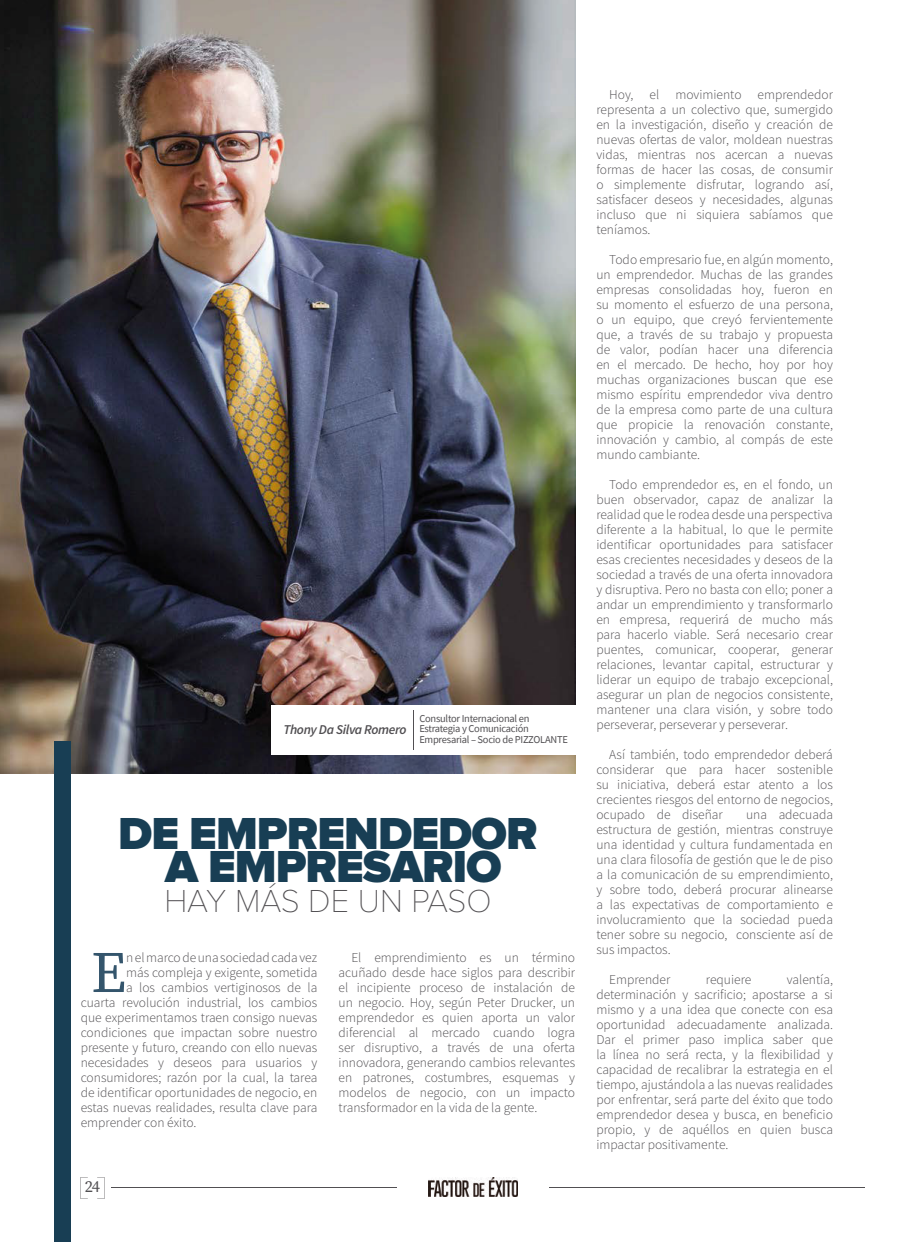
<style>
.page{position:relative;width:918px;height:1242px;background:#fff}
.page>*{position:absolute;margin:0;border:0;box-sizing:border-box;transform-origin:0 0}
.t1{font:58.35px "Source Serif Pro";color:#34556c}
.t2{font:900 46.5px/33px "Proxima Nova";letter-spacing:-.02em;color:#183e54;text-align:center}
.t3{font:100 33px "Proxima Nova";color:#514f52}
.t4{font:16.5px "Source Serif Pro";color:#514f52}
.t5{font:300 13.5px/15px "Source Sans Pro";color:#514f52;text-align:justify}
.t6{font:italic 600 13.5px "Source Sans Pro";letter-spacing:-.025em;color:#514f52}
.t7{font:10.5px/10.5px "Source Sans Pro";letter-spacing:-.025em;color:#514f52}
</style>
<div class="page">
<img style="left:429px;top:1178px;width:88px;height:18px">
<svg style="left:80px;top:1177px;width:8px;height:22px"></svg>
<svg style="left:97px;top:1177px;width:8px;height:22px"></svg>
<hr style="left:112px;top:1188px;width:285px;height:1px;background:#514f52">
<hr style="left:549px;top:1188px;width:316px;height:1px;background:#514f52">
<img style="left:0;top:0;width:575px;height:774px">
<div style="left:271px;top:705px;width:313px;height:50px;background:#fff"></div>
<hr style="left:413px;top:710px;width:1px;height:39px;background:#514f52">
<div style="left:55px;top:742px;width:16px;height:500px;background:#183e54"></div>
<p class="t6" style="left:283px;top:720px;width:125px">Thony Da Silva Romero</p>
<p class="t7" style="left:419px;top:713px;width:150px">Consultor Internacional en<br>Estrategia y Comunicación<br>Empresarial – Socio de PIZZOLANTE</p>
<h2 class="t2" style="left:118px;top:819px;width:421px">DE EMPRENDEDOR<br>A EMPRESARIO</h2>
<h3 class="t3" style="left:164px;top:886px;width:329px">HAY MÁS DE UN PASO</h3>
<h1 class="t1" style="left:91px;top:934px;width:37px">E</h1>
<p class="t5" style="left:126px;top:950px;width:193px">n el marco de una sociedad cada vez</p>
<p class="t5" style="left:126px;top:965px;width:193px">más compleja y exigente, sometida</p>
<p class="t5" style="left:126px;top:980px;width:193px">a los cambios vertiginosos de la</p>
<p class="t5" style="left:81px;top:995px;width:238px">cuarta revolución industrial, los cambios</p>
<p class="t5" style="left:81px;top:1010px;width:238px">que experimentamos traen consigo nuevas</p>
<p class="t5" style="left:81px;top:1025px;width:238px">condiciones que impactan sobre nuestro</p>
<p class="t5" style="left:81px;top:1040px;width:238px">presente y futuro, creando con ello nuevas</p>
<p class="t5" style="left:81px;top:1055px;width:238px">necesidades y deseos para usuarios y</p>
<p class="t5" style="left:81px;top:1070px;width:238px">consumidores; razón por la cual, la tarea</p>
<p class="t5" style="left:81px;top:1085px;width:238px">de identificar oportunidades de negocio, en</p>
<p class="t5" style="left:81px;top:1100px;width:238px">estas nuevas realidades, resulta clave para</p>
<p class="t5" style="left:81px;top:1115px;width:117px">emprender con éxito.</p>
<p class="t4" style="left:85px;top:1176px;width:17px">24</p>
<p class="t5" style="left:339px;top:950px;width:238px;text-indent:13px">El emprendimiento es un término acuñado desde hace siglos para describir el incipiente proceso de instalación de un negocio. Hoy, según Peter Drucker, un emprendedor es quien aporta un valor diferencial al mercado cuando logra ser disruptivo, a través de una oferta innovadora, generando cambios relevantes en patrones, costumbres, esquemas y modelos de negocio, con un impacto transformador en la vida de la gente.</p>
<p class="t5" style="left:596px;top:87px;width:238px;text-indent:13px">Hoy, el movimiento emprendedor representa a un colectivo que, sumergido en la investigación, diseño y creación de nuevas ofertas de valor, moldean nuestras vidas, mientras nos acercan a nuevas formas de hacer las cosas, de consumir o simplemente disfrutar, logrando así, satisfacer deseos y necesidades, algunas incluso que ni siquiera sabíamos que teníamos.</p>
<p class="t5" style="left:596px;top:252px;width:238px;text-indent:13px">Todo empresario fue, en algún momento, un emprendedor. Muchas de las grandes empresas consolidadas hoy, fueron en su momento el esfuerzo de una persona, o un equipo, que creyó fervientemente que, a través de su trabajo y propuesta de valor, podían hacer una diferencia en el mercado. De hecho, hoy por hoy muchas organizaciones buscan que ese mismo espíritu emprendedor viva dentro de la empresa como parte de una cultura que propicie la renovación constante, innovación y cambio, al compás de este mundo cambiante.</p>
<p class="t5" style="left:596px;top:477px;width:238px;text-indent:13px">Todo emprendedor es, en el fondo, un buen observador, capaz de analizar la realidad que le rodea desde una perspectiva diferente a la habitual, lo que le permite identificar oportunidades para satisfacer esas crecientes necesidades y deseos de la sociedad a través de una oferta innovadora y disruptiva. Pero no basta con ello; poner a andar un emprendimiento y transformarlo en empresa, requerirá de mucho más para hacerlo viable. Será necesario crear puentes, comunicar, cooperar, generar relaciones, levantar capital, estructurar y liderar un equipo de trabajo excepcional, asegurar un plan de negocios consistente, mantener una clara visión, y sobre todo perseverar, perseverar y perseverar.</p>
<p class="t5" style="left:596px;top:747px;width:238px;text-indent:13px">Así también, todo emprendedor deberá considerar que para hacer sostenible su iniciativa, deberá estar atento a los crecientes riesgos del entorno de negocios, ocupado de diseñar</p>
<p class="t5" style="left:596px;top:807px;width:238px;text-indent:150px">una adecuada estructura de gestión, mientras construye una identidad y cultura fundamentada en una clara filosofía de gestión que le de piso a la comunicación de su emprendimiento, y sobre todo, deberá procurar alinearse a las expectativas de comportamiento e involucramiento que la sociedad pueda tener sobre su negocio, consciente así de sus impactos.</p>
<p class="t5" style="left:609px;top:972px;width:63px">Emprender</p>
<p class="t5" style="left:706px;top:972px;width:47px">requiere</p>
<p class="t5" style="left:596px;top:972px;width:238px;text-indent:191px">valentía, determinación y sacrificio; apostarse a si mismo y a una idea que conecte con esa oportunidad adecuadamente analizada.<br>Dar el primer paso implica saber que la línea no será recta, y la flexibilidad y capacidad de recalibrar la estrategia en el tiempo, ajustándola a las nuevas realidades por enfrentar, será parte del éxito que todo emprendedor desea y busca, en beneficio propio, y de aquéllos en quien busca impactar positivamente.</p>
</div>
